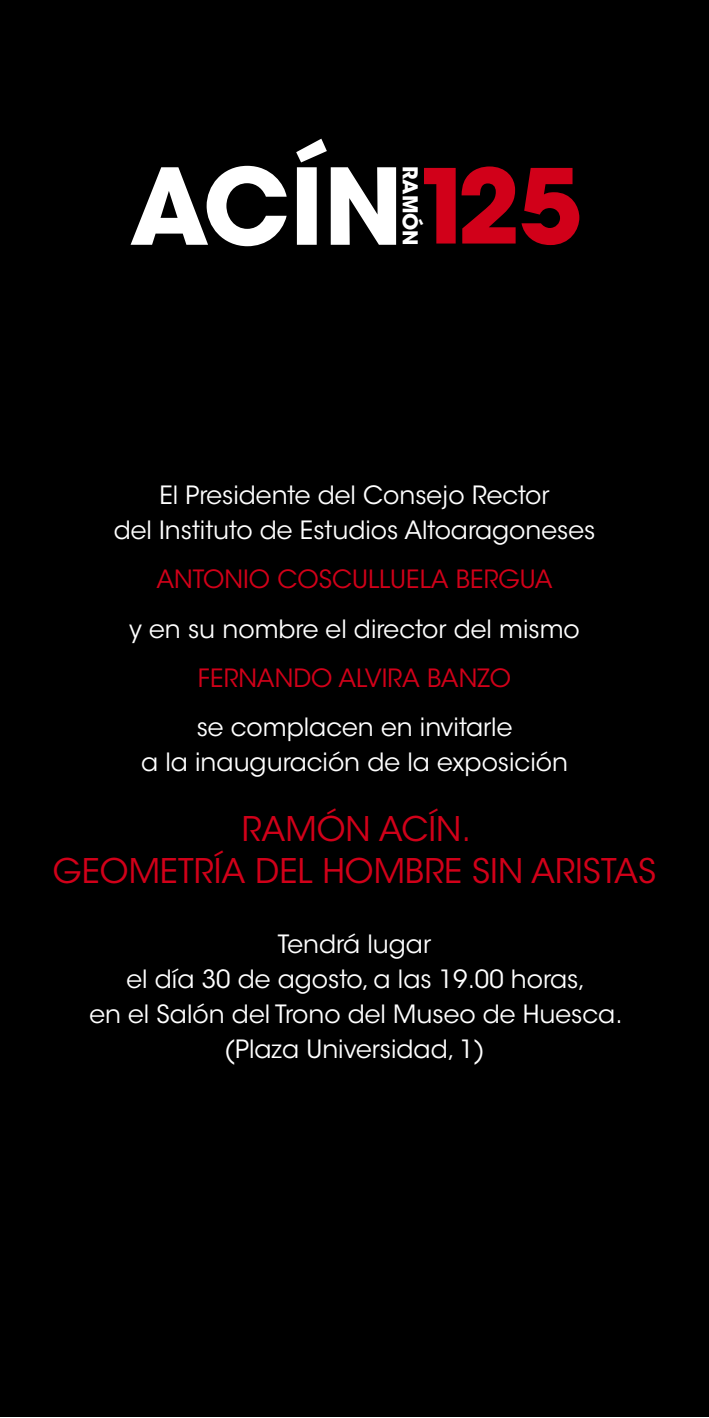
<style>
.page{position:relative;width:709px;height:1418px;background:#fff}
.page>*{position:absolute;margin:0;border:0;box-sizing:border-box;transform-origin:0 0}
.t1{font:700 104.75px "ITC Avant Garde Std";color:#fff}
.t2{font:33.75px "ITC Avant Garde Std";color:#d10019}
.t3{font:25px/35px "ITC Avant Garde Std";color:#fff;text-align:center}
.t4{font:25px "ITC Avant Garde Std";color:#d10019}
.t5{font:700 20.25px "ITC Avant Garde Std";color:#fff}
</style>
<div class="page">
<div style="left:0;top:0;width:709px;height:1416px;background:#000"></div>
<svg style="left:424px;top:168px;width:31px;height:75px"></svg>
<svg style="left:461px;top:166px;width:54px;height:77px"></svg>
<svg style="left:521px;top:168px;width:58px;height:77px"></svg>
<h1 class="t1" style="left:130px;top:138px;width:275px">ACÍN</h1>
<p class="t5" style="left:423px;top:166px;width:81px;rotate:90deg">RAMÓN</p>
<p class="t3" style="left:114px;top:478px;width:483px">El Presidente del Consejo Rector<br>del Instituto de Estudios Altoaragoneses</p>
<p class="t4" style="left:156px;top:564px;width:397px">Antonio Cosculluela Bergua</p>
<p class="t3" style="left:129px;top:611px;width:452px">y en su nombre el director del mismo</p>
<p class="t4" style="left:198px;top:662px;width:314px">Fernando Alvira Banzo</p>
<p class="t3" style="left:141px;top:709px;width:428px">se complacen en invitarle<br>a la inauguración de la exposición</p>
<h2 class="t2" style="left:242px;top:808px;width:25px">RAM</h2>
<h2 class="t2" style="left:317px;top:808px;width:156px">ÓN ACÍN .</h2>
<h2 class="t2" style="left:53px;top:850px;width:23px">GEOMETRÍA</h2>
<h2 class="t2" style="left:255px;top:850px;width:20px">DEL</h2>
<h2 class="t2" style="left:322px;top:850px;width:24px">HOMBRE</h2>
<h2 class="t2" style="left:472px;top:850px;width:17px">SIN</h2>
<h2 class="t2" style="left:531px;top:850px;width:19px">ARISTAS</h2>
<p class="t3" style="left:89px;top:926px;width:535px">Tendrá lugar<br>el día 30 de agosto, a las 19.00 horas,<br>en el Salón del Trono del Museo de Huesca. (Plaza Universidad, 1)</p>
</div>
